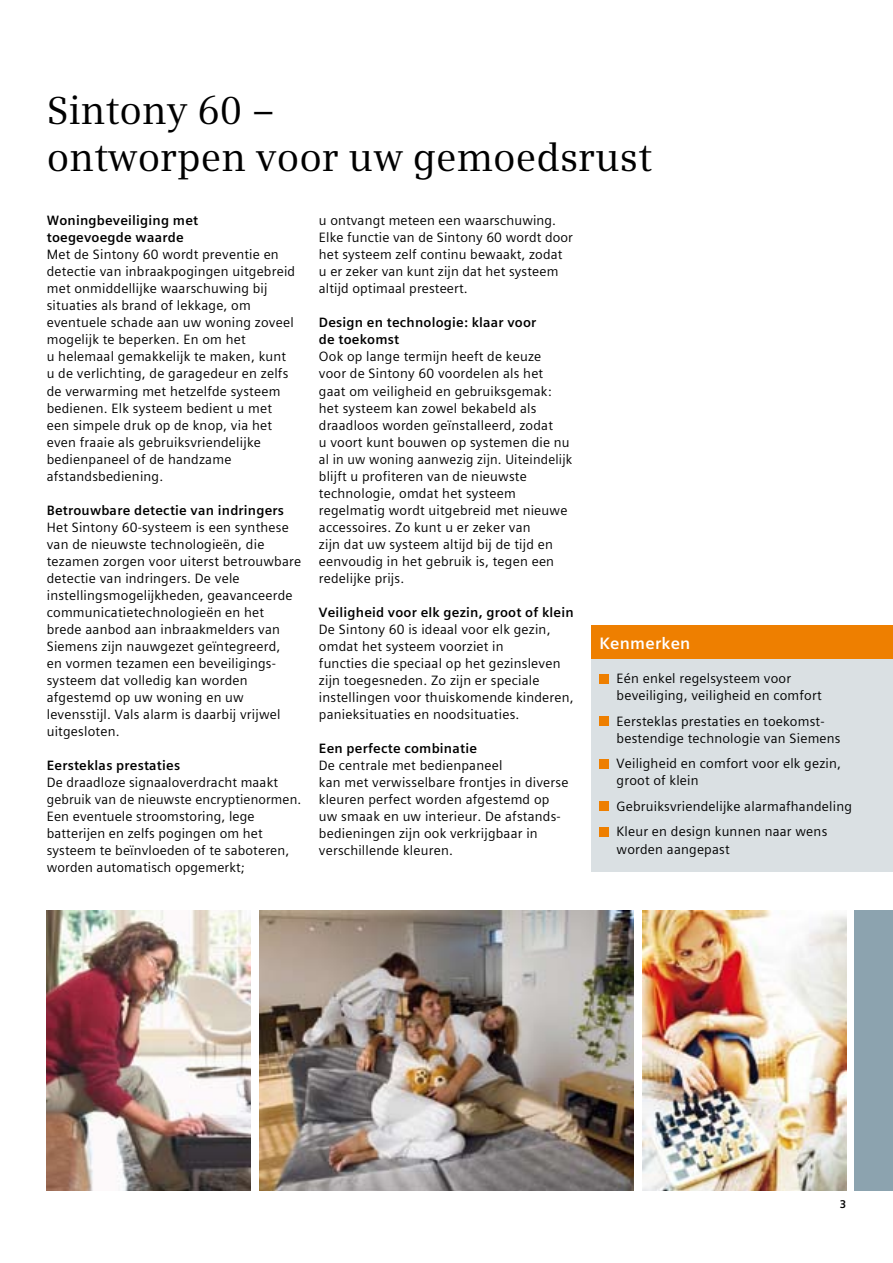
<style>
.page{position:relative;width:893px;height:1263px;background:#fff}
.page>*{position:absolute;margin:0;border:0;box-sizing:border-box;transform-origin:0 0}
.t1{font:39px/46.8px "Siemens Serif";color:#000}
.t2{font:700 16.5px "Siemens Sans";letter-spacing:.015em;color:#fff}
.t3{font:13.5px/17px "Siemens Sans";letter-spacing:.015em;color:#000}
.t4{font:700 13.5px/17px "Siemens Sans";letter-spacing:.015em;color:#000}
.t5{font:700 11.25px "Siemens Sans";color:#000}
</style>
<div class="page">
<div style="left:591px;top:625px;width:302px;height:34px;background:#ee7f00"></div>
<div style="left:591px;top:659px;width:302px;height:213px;background:#dae0e3"></div>
<div style="left:600px;top:827px;width:9px;height:9px;background:#ee7f00"></div>
<div style="left:600px;top:801px;width:9px;height:10px;background:#ee7f00"></div>
<div style="left:600px;top:759px;width:9px;height:9px;background:#ee7f00"></div>
<div style="left:600px;top:716px;width:9px;height:10px;background:#ee7f00"></div>
<div style="left:600px;top:674px;width:9px;height:9px;background:#ee7f00"></div>
<img style="left:642px;top:910px;width:204px;height:281px">
<img style="left:47px;top:910px;width:204px;height:281px">
<div style="left:855px;top:910px;width:38px;height:281px;background:#8ca3af"></div>
<img style="left:259px;top:910px;width:375px;height:281px">
<h1 class="t1" style="left:47px;top:87px;width:607px">Sintony 60 –<br>ontworpen voor uw gemoedsrust</h1>
<p class="t4" style="left:47px;top:212px;width:153px">Woningbeveiliging met toegevoegde waarde</p>
<p class="t3" style="left:47px;top:246px;width:250px">Met de Sintony 60 wordt preventie en detectie van inbraakpogingen uitgebreid met onmiddellijke waarschuwing bij situaties als brand of lekkage, om eventuele schade aan uw woning zoveel mogelijk te beperken. En om het<br>u helemaal gemakkelijk te maken, kunt u de verlichting, de garagedeur en zelfs de verwarming met hetzelfde systeem bedienen. Elk systeem bedient u met een simpele druk op de knop, via het even fraaie als gebruiksvriendelijke bedienpaneel of de handzame afstandsbediening.</p>
<p class="t4" style="left:47px;top:501px;width:239px">Betrouwbare detectie van indringers</p>
<p class="t3" style="left:47px;top:518px;width:256px">Het Sintony 60-systeem is een synthese van de nieuwste technologieën, die tezamen zorgen voor uiterst betrouwbare detectie van indringers. De vele instellingsmogelijkheden, geavanceerde communicatietechnologieën en het brede aanbod aan inbraakmelders van Siemens zijn nauwgezet geïntegreerd,<br>en vormen tezamen een beveiligings&shy;systeem dat volledig kan worden afgestemd op uw woning en uw levensstijl. Vals alarm is daarbij vrijwel uitgesloten.</p>
<p class="t4" style="left:47px;top:757px;width:135px">Eersteklas prestaties</p>
<p class="t3" style="left:47px;top:774px;width:256px">De draadloze signaaloverdracht maakt gebruik van de nieuwste encryptienormen.<br>Een eventuele stroomstoring, lege batterijen en zelfs pogingen om het systeem te beïnvloeden of te saboteren, worden automatisch opgemerkt;</p>
<p class="t3" style="left:319px;top:212px;width:256px">u ontvangt meteen een waarschuwing.<br>Elke functie van de Sintony 60 wordt door het systeem zelf continu bewaakt, zodat u er zeker van kunt zijn dat het systeem altijd optimaal presteert.</p>
<p class="t4" style="left:319px;top:314px;width:219px">Design en technologie: klaar voor de toekomst</p>
<p class="t3" style="left:319px;top:348px;width:255px">Ook op lange termijn heeft de keuze<br>voor de Sintony 60 voordelen als het gaat om veiligheid en gebruiksgemak: het systeem kan zowel bekabeld als draadloos worden geïnstalleerd, zodat<br>u voort kunt bouwen op systemen die nu al in uw woning aanwezig zijn. Uiteindelijk blijft u profiteren van de nieuwste technologie, omdat het systeem regelmatig wordt uitgebreid met nieuwe accessoires. Zo kunt u er zeker van<br>zijn dat uw systeem altijd bij de tijd en eenvoudig in het gebruik is, tegen een redelijke prijs.</p>
<p class="t4" style="left:319px;top:603px;width:256px">Veiligheid voor elk gezin, groot of klein</p>
<p class="t3" style="left:319px;top:620px;width:256px">De Sintony 60 is ideaal voor elk gezin, omdat het systeem voorziet in<br>functies die speciaal op het gezinsleven zijn toegesneden. Zo zijn er speciale instellingen voor thuiskomende kinderen, panieksituaties en noodsituaties.</p>
<p class="t4" style="left:319px;top:740px;width:160px">Een perfecte combinatie</p>
<p class="t3" style="left:319px;top:757px;width:251px">De centrale met bedienpaneel<br>kan met verwisselbare frontjes in diverse kleuren perfect worden afgestemd op uw smaak en uw interieur. De afstands&shy;bedieningen zijn ook verkrijgbaar in verschillende kleuren.</p>
<p class="t2" style="left:600px;top:633px;width:92px">Kenmerken</p>
<p class="t3" style="left:617px;top:670px;width:207px">Eén enkel regelsysteem voor beveiliging, veiligheid en comfort</p>
<p class="t3" style="left:617px;top:713px;width:226px">Eersteklas prestaties en toekomst&shy;bestendige technologie van Siemens</p>
<p class="t3" style="left:617px;top:755px;width:226px">Veiligheid en comfort voor elk gezin, groot of klein</p>
<p class="t3" style="left:617px;top:794px;width:237px;line-height:25.5px">Gebruiksvriendelijke alarmafhandeling<br>Kleur en design kunnen naar wens</p>
<p class="t3" style="left:617px;top:840px;width:115px">worden aangepast</p>
<p class="t5" style="left:840px;top:1197px;width:8px">3</p>
</div>
